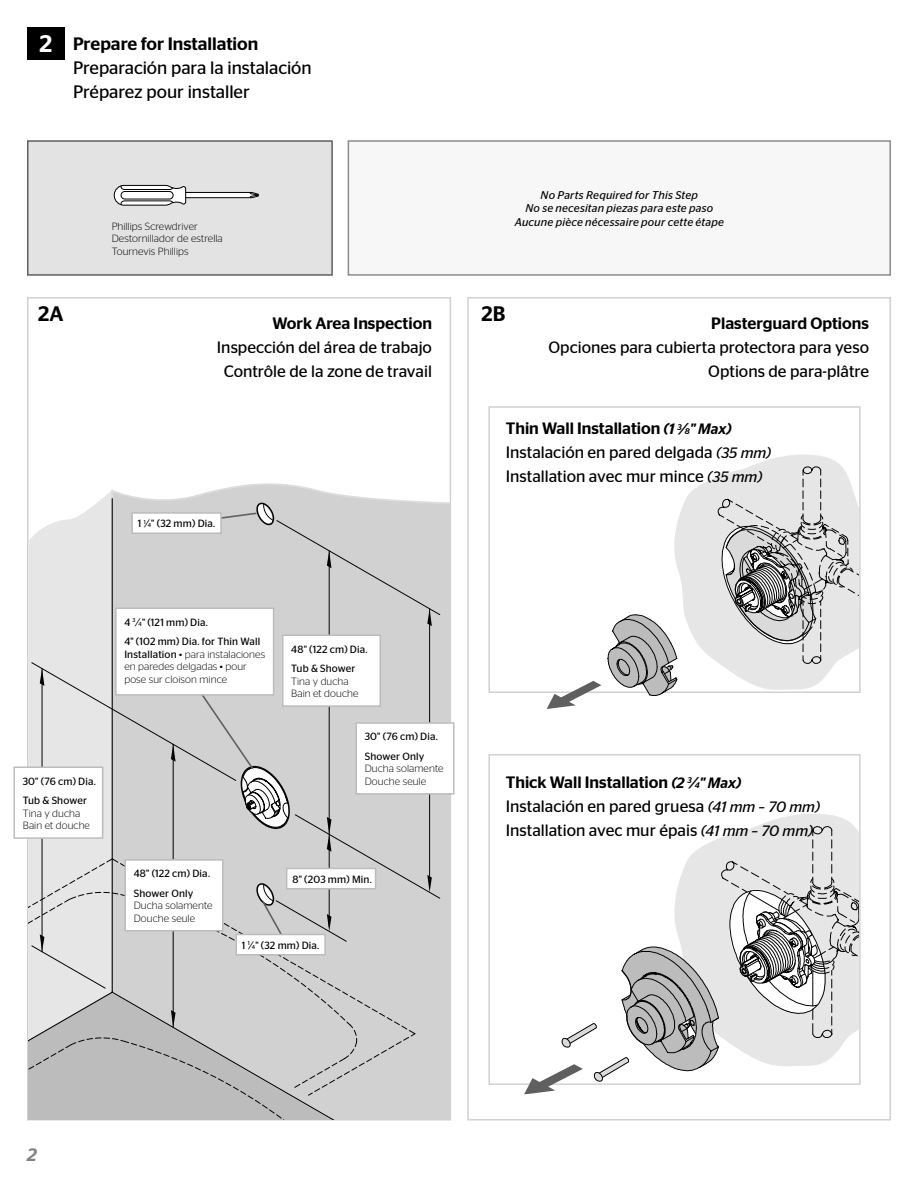
<style>
.page{position:relative;width:918px;height:1188px;background:#fff}
.page>*{position:absolute;margin:0;border:0;box-sizing:border-box;transform-origin:0 0}
.t1{font:500 24px "Stag Sans";color:#fff}
.t2{font:500 21px "Stag Sans";color:#000}
.t3{font:18px/24px "Stag Sans";letter-spacing:-.005em;color:#000}
.t4{font:italic 500 18px "Stag Sans";color:#818181}
.t5{font:16.5px/24px "Stag Sans";color:#000}
.t6{font:italic 11.25px "Stag Sans";letter-spacing:.015em;color:#000}
.t7{font:300 10.5px/12.6px "Stag Sans";letter-spacing:.01em;color:#000}
.t8{font:10.5px "Stag Sans";letter-spacing:.015em;color:#000}
.s1{font-weight:500}
.s2{font-size:5.7px}
.s3{font-weight:400}
.s4{font-weight:500;font-style:italic;font-size:15px}
.s5{font-weight:500;font-style:italic;font-size:8.25px}
.s6{font-style:italic;font-size:15px}
</style>
<div class="page">
<div style="left:27px;top:297px;width:424px;height:823px;background:#fff;border:2px solid #d1d1d1"></div>
<div style="left:27px;top:140px;width:306px;height:136px;background:#e3e3e3;border:2px solid #5f5f5f"></div>
<div style="left:348px;top:140px;width:543px;height:136px;background:#f7f7f7;border:2px solid #8d8d8d"></div>
<div style="left:27px;top:27px;width:38px;height:33px;background:#000"></div>
<svg style="left:110px;top:478px;width:340px;height:641px"></svg>
<svg style="left:29px;top:498px;width:314px;height:164px;background:#dadada"></svg>
<svg style="left:29px;top:662px;width:387px;height:434px;background:#d3d3d3"></svg>
<svg style="left:29px;top:992px;width:313px;height:127px;background:#c2c2c2"></svg>
<hr style="left:42px;top:669px;width:1px;height:283px;background:#030303">
<svg style="left:40px;top:934px;width:4px;height:18px"></svg>
<svg style="left:40px;top:669px;width:4px;height:17px"></svg>
<div style="left:276px;top:520px;width:164px;height:422px;background:#d1d1d1"></div>
<svg style="left:327px;top:551px;width:4px;height:17px"></svg>
<svg style="left:427px;top:609px;width:5px;height:17px"></svg>
<hr style="left:329px;top:551px;width:1px;height:376px;background:#030303">
<svg style="left:327px;top:914px;width:4px;height:17px"></svg>
<hr style="left:429px;top:609px;width:1px;height:267px;background:#030303">
<svg style="left:427px;top:875px;width:5px;height:17px"></svg>
<svg style="left:327px;top:817px;width:4px;height:35px"></svg>
<svg style="left:113px;top:185px;width:146px;height:21px"></svg>
<div style="left:467px;top:297px;width:424px;height:823px;background:#fff;border:2px solid #d1d1d1"></div>
<div style="left:488px;top:406px;width:373px;height:287px;background:#fff;border:2px solid #d1d1d1"></div>
<div style="left:488px;top:754px;width:373px;height:331px;background:#fff;border:2px solid #d1d1d1"></div>
<svg style="left:750px;top:452px;width:109px;height:15px"></svg>
<svg style="left:607px;top:467px;width:252px;height:229px"></svg>
<svg style="left:547px;top:681px;width:54px;height:28px"></svg>
<svg style="left:758px;top:811px;width:101px;height:15px;fill:#e6e6e6"></svg>
<svg style="left:524px;top:826px;width:335px;height:269px"></svg>
<svg style="left:177px;top:502px;width:98px;height:24px;background:#c4c4c4"></svg>
<svg style="left:256px;top:882px;width:31px;height:52px;background:#c2c2c2"></svg>
<div style="left:131px;top:512px;width:91px;height:22px;background:#fff;border:2px solid #bcbcbc"></div>
<div style="left:236px;top:934px;width:90px;height:22px;background:#fff;border:2px solid #bcbcbc"></div>
<div style="left:286px;top:868px;width:90px;height:21px;background:#fff;border:2px solid #bcbcbc"></div>
<svg style="left:171px;top:660px;width:120px;height:170px;background:#c9c9c9"></svg>
<div style="left:115px;top:608px;width:159px;height:88px;background:#fff;border:2px solid #bcbcbc"></div>
<div style="left:14px;top:766px;width:89px;height:73px;background:#fff;border:2px solid #bcbcbc"></div>
<div style="left:282px;top:634px;width:99px;height:73px;background:#fff;border:2px solid #bcbcbc"></div>
<div style="left:124px;top:859px;width:100px;height:73px;background:#fff;border:2px solid #bcbcbc"></div>
<div style="left:356px;top:722px;width:99px;height:73px;background:#fff;border:2px solid #bcbcbc"></div>
<p class="t1" style="left:39px;top:29px;width:14px">2</p>
<p class="t3" style="left:73px;top:32px;width:240px"><span class="s1">Prepare for Installation<br></span>Preparación para la instalación<br>Préparez pour installer</p>
<p class="t2" style="left:38px;top:301px;width:27px">2A</p>
<p class="t7" style="left:112px;top:220px;width:88px">Phillips Screwdriver</p>
<p class="t7" style="left:112px;top:232px;width:113px">Destornillador de estrella</p>
<p class="t7" style="left:112px;top:245px;width:78px">Tournevis Phillips</p>
<p class="t5" style="left:217px;top:311px;width:217px;text-align:right"><span class="s1">Work Area Inspection<br></span>Inspección del área de trabajo<br>Contrôle de la zone de travail</p>
<p class="t8" style="left:138px;top:518px;width:79px">1 <sup>1</sup>⁄<span class="s2">4</span>" (32 mm) Dia.</p>
<p class="t8" style="left:124px;top:616px;width:85px">4 <sup>3</sup> ⁄<span class="s2">4</span>" (121 mm) Dia.</p>
<p class="t7" style="left:124px;top:635px;width:142px"><span class="s3">4" (102 mm) Dia. for Thin Wall<br>Installation</span> • para instalaciones en paredes delgadas • pour pose sur cloison mince</p>
<p class="t8" style="left:291px;top:643px;width:78px">48" (122 cm) Dia.</p>
<p class="t7" style="left:291px;top:662px;width:69px"><span class="s3">Tub &amp; Shower<br></span>Tina y ducha<br>Bain et douche</p>
<p class="t8" style="left:23px;top:775px;width:75px">30" (76 cm) Dia.</p>
<p class="t7" style="left:23px;top:794px;width:69px"><span class="s3">Tub &amp; Shower<br></span>Tina y ducha<br>Bain et douche</p>
<p class="t8" style="left:365px;top:731px;width:75px">30" (76 cm) Dia.</p>
<p class="t7" style="left:365px;top:750px;width:80px"><span class="s3">Shower Only<br></span>Ducha solamente<br>Douche seule</p>
<p class="t8" style="left:134px;top:868px;width:78px">48" (122 cm) Dia.</p>
<p class="t7" style="left:134px;top:887px;width:80px"><span class="s3">Shower Only<br></span>Ducha solamente<br>Douche seule</p>
<p class="t8" style="left:292px;top:873px;width:81px">8" (203 mm) Min.</p>
<p class="t8" style="left:242px;top:939px;width:79px">1 <sup>1</sup>⁄<span class="s2">4</span>" (32 mm) Dia.</p>
<p class="t6" style="left:541px;top:189px;width:159px">No Parts Required for This Step</p>
<p class="t6" style="left:525px;top:202px;width:189px">No se necesitan piezas para este paso</p>
<p class="t6" style="left:515px;top:216px;width:211px">Aucune pièce nécessaire pour cette étape</p>
<p class="t2" style="left:482px;top:301px;width:25px">2B</p>
<p class="t5" style="left:548px;top:311px;width:322px;text-align:right"><span class="s1">Plasterguard Options<br></span>Opciones para cubierta protectora para yeso<br>Options de para-plâtre</p>
<p class="t5" style="left:506px;top:417px;width:267px"><span class="s1">Thin Wall Installation</span> <span class="s4">(1</span> <sup>3</sup><span class="s4">⁄</span><span class="s5">8</span><span class="s4">" Max)<br></span>Instalación en pared delgada <span class="s6">(35 mm)<br></span>Installation avec mur mince <span class="s6">(35 mm)</span></p>
<p class="t5" style="left:506px;top:770px;width:316px"><span class="s1">Thick Wall Installation</span> <span class="s4">(2</span> <sup>3</sup><span class="s4">⁄</span><span class="s5">4</span><span class="s4">" Max)<br></span>Instalación en pared gruesa <span class="s6">(41 mm – 70 mm)<br></span>Installation avec mur épais <span class="s6">(41 mm – 70 mm)</span></p>
<p class="t4" style="left:27px;top:1145px;width:11px">2</p>
</div>
